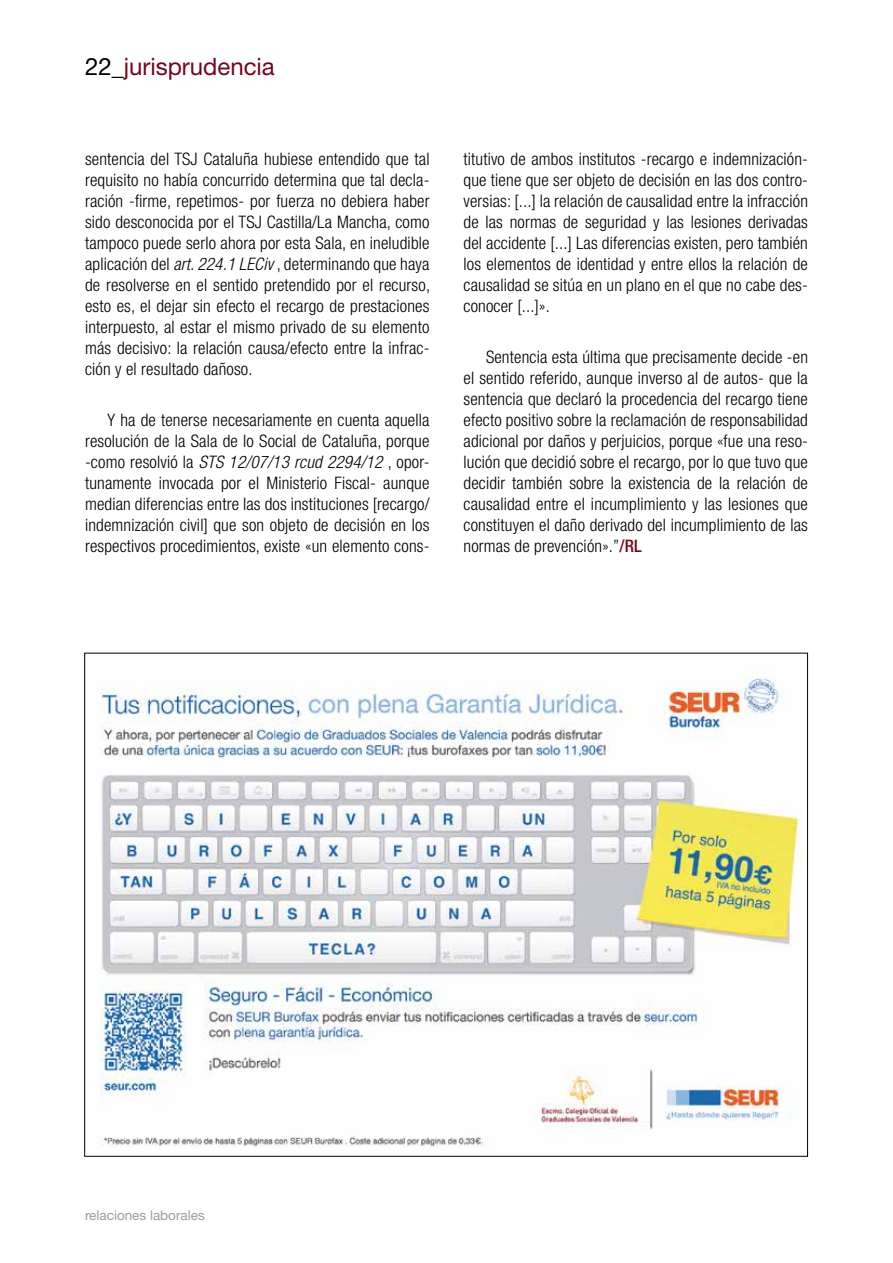
<style>
.page{position:relative;width:893px;height:1263px;background:#fff}
.page>*{position:absolute;margin:0;border:0;box-sizing:border-box;transform-origin:0 0}
.t1{font:24px "Helvetica Neue LT Std";color:#71081d}
.t2{font:300 condensed 17.25px/21px "Helvetica Neue LT Std";letter-spacing:.01em;color:#000;text-align:justify}
.t3{font:13.5px "Helvetica Neue LT Std";color:#9d9d9c}
.s1{color:#000}
.s2{font-style:italic}
.s3{font-weight:500;color:#71081d}
</style>
<div class="page">
<img style="left:100px;top:670px;width:705px;height:477px">
<h1 class="t1" style="left:85px;top:52px;width:191px"><span class="s1">22_</span>jurisprudencia</h1>
<p class="t2" style="left:85px;top:149px;width:347px">sentencia del TSJ Cataluña hubiese entendido que tal requisito no había concurrido determina que tal decla&shy;ración -firme, repetimos- por fuerza no debiera haber sido desconocida por el TSJ Castilla/La Mancha, como tampoco puede serlo ahora por esta Sala, en ineludible aplicación del <span class="s2">art. 224.1 LECiv</span> , determinando que haya de resolverse en el sentido pretendido por el recurso, esto es, el dejar sin efecto el recargo de prestaciones interpuesto, al estar el mismo privado de su elemento más decisivo: la relación causa/efecto entre la infrac&shy;ción y el resultado dañoso.</p>
<p class="t2" style="left:85px;top:409px;width:346px;text-indent:22px">Y ha de tenerse necesariamente en cuenta aquella resolución de la Sala de lo Social de Cataluña, porque -como resolvió la <span class="s2">STS 12/07/13 rcud 2294/12</span> , opor&shy;tunamente invocada por el Ministerio Fiscal- aunque median diferencias entre las dos instituciones [recargo/ indemnización civil] que son objeto de decisión en los respectivos procedimientos, existe «un elemento cons-</p>
<p class="t2" style="left:463px;top:149px;width:346px">titutivo de ambos institutos -recargo e indemnización&shy;que tiene que ser objeto de decisión en las dos contro&shy;versias: [...] la relación de causalidad entre la infracción de las normas de seguridad y las lesiones derivadas del accidente [...] Las diferencias existen, pero también los elementos de identidad y entre ellos la relación de causalidad se sitúa en un plano en el que no cabe des&shy;conocer [...]».</p>
<p class="t2" style="left:463px;top:346px;width:346px;text-indent:22px">Sentencia esta última que precisamente decide -en el sentido referido, aunque inverso al de autos- que la sentencia que declaró la procedencia del recargo tiene efecto positivo sobre la reclamación de responsabilidad adicional por daños y perjuicios, porque «fue una reso&shy;lución que decidió sobre el recargo, por lo que tuvo que decidir también sobre la existencia de la relación de causalidad entre el incumplimiento y las lesiones que constituyen el daño derivado del incumplimiento de las normas de prevención».”<span class="s3">/RL</span></p>
<p class="t3" style="left:85px;top:1207px;width:121px">relaciones laborales</p>
</div>
